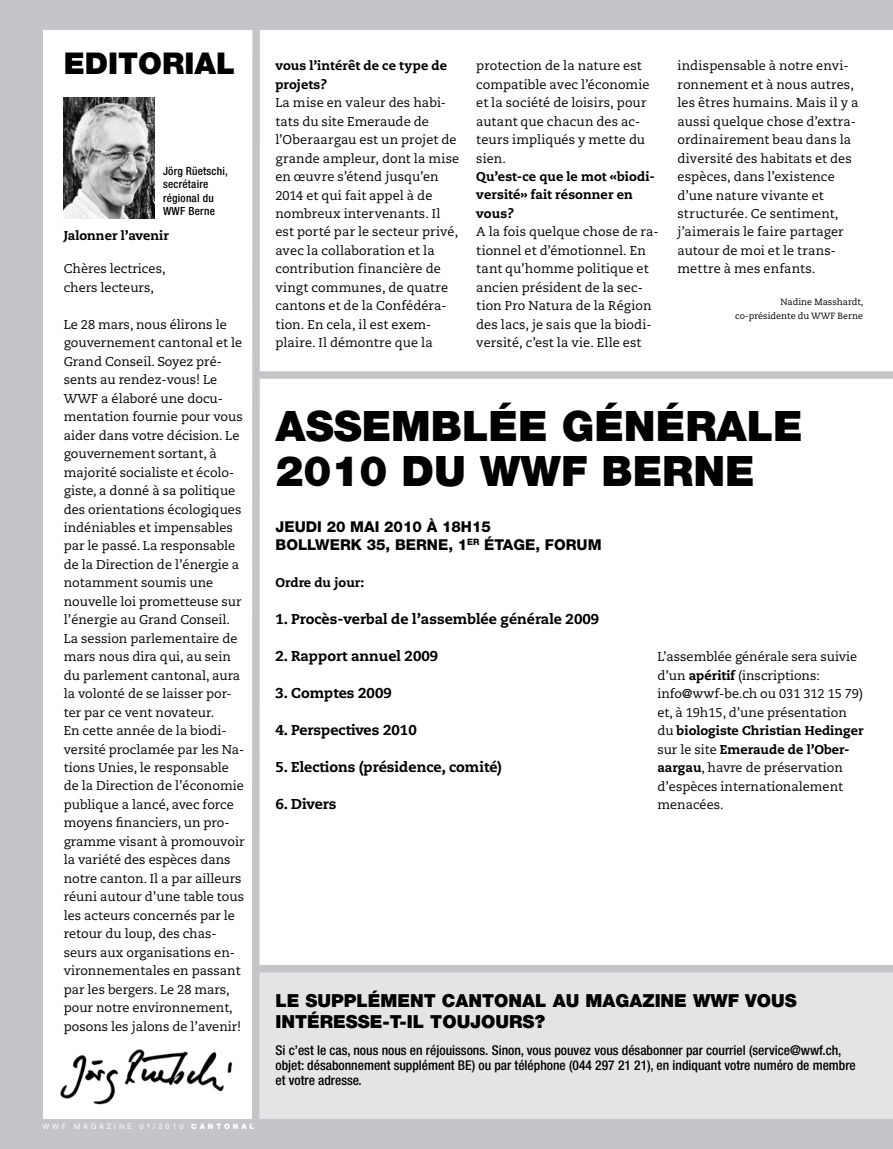
<style>
.page{position:relative;width:893px;height:1149px;background:#fff}
.page>*{position:absolute;margin:0;border:0;box-sizing:border-box;transform-origin:0 0}
.t1{font:900 42px/45px "Helvetica Neue";color:#000}
.t2{font:900 30px "Helvetica Neue";color:#000}
.t3{font:900 18px "Helvetica Neue";color:#000}
.t4{font:800 15px/18px "Helvetica Neue";color:#000}
.t5{font:800 14.25px "Caecilia";color:#000}
.t6{font:500 condensed 13.5px/15px "Helvetica Neue";color:#000}
.t7{font:12.75px/18.5px "Caecilia";color:#000}
.t8{font:800 12.75px/18.5px "Caecilia";color:#000}
.t9{font:500 condensed 11.25px/13.5px "Helvetica Neue";letter-spacing:.02em;color:#000}
.t10{font:9px/13.5px "Caecilia";color:#000;text-align:right}
.t11{font:7.5px "Helvetica Neue";letter-spacing:.37em;color:#fff}
.t12{font:900 7.5px "Helvetica Neue";letter-spacing:.37em;color:#fff}
.s1{font-weight:900}
.s2{font-weight:800}
</style>
<div class="page">
<div style="left:257px;top:968px;width:636px;height:150px;background:#e3e4e6"></div>
<div style="left:0;top:0;width:43px;height:1148px;background:#c3c5c8"></div>
<div style="left:0;top:0;width:893px;height:30px;background:#c3c5c8"></div>
<div style="left:0;top:1118px;width:893px;height:30px;background:#c3c5c8"></div>
<img style="left:64px;top:97px;width:90px;height:121px">
<img style="left:60px;top:1049px;width:173px;height:56px">
<div style="left:257px;top:371px;width:636px;height:7px;background:#c3c5c8"></div>
<div style="left:252px;top:25px;width:8px;height:1098px;background:#c3c5c8"></div>
<div style="left:257px;top:964px;width:636px;height:8px;background:#c3c5c8"></div>
<h2 class="t2" style="left:64px;top:45px;width:95px">EDITORIAL</h2>
<p class="t9" style="left:163px;top:164px;width:66px">Jörg Rüetschi, secrétaire régional du<br>WWF Berne</p>
<p class="t8" style="left:64px;top:227px;width:106px">Jalonner l’avenir</p>
<p class="t7" style="left:64px;top:260px;width:103px">Chères lectrices, chers lecteurs,</p>
<p class="t7" style="left:64px;top:315px;width:182px">Le 28 mars, nous élirons le gouvernement cantonal et le<br>Grand Conseil. Soyez pré&shy;sents au rendez-vous! Le<br>WWF a élaboré une docu&shy;mentation fournie pour vous aider dans votre décision. Le gouvernement sortant, à majorité socialiste et écolo&shy;giste, a donné à sa politique des orientations écologiques indéniables et impensables par le passé. La responsable de la Direction de l’énergie a notamment soumis une nouvelle loi prometteuse sur l’énergie au Grand Conseil.<br>La session parlementaire de mars nous dira qui, au sein du parlement cantonal, aura la volonté de se laisser por&shy;ter par ce vent novateur.<br>En cette année de la biodi&shy;versité proclamée par les Na&shy;tions Unies, le responsable de la Direction de l’économie publique a lancé, avec force moyens financiers, un pro&shy;gramme visant à promouvoir la variété des espèces dans notre canton. Il a par ailleurs réuni autour d’une table tous les acteurs concernés par le retour du loup, des chas&shy;seurs aux organisations en&shy;vironnementales en passant par les bergers. Le 28 mars, pour notre environnement, posons les jalons de l’avenir!</p>
<p class="t12" style="left:30px;top:1121px;width:62px">REGIONAL</p>
<p class="t11" style="left:101px;top:1121px;width:83px">WWF MAGAZIN</p>
<p class="t11" style="left:43px;top:1121px;width:213px">WWF MAGAZINE 01/2010 <span class="s1">CANTONAL</span></p>
<p class="t8" style="left:275px;top:57px;width:173px">vous l’intérêt de ce type de projets?</p>
<p class="t7" style="left:275px;top:94px;width:185px">La mise en valeur des habi&shy;tats du site Emeraude de l’Oberaargau est un projet de grande ampleur, dont la mise en œuvre s’étend jusqu’en<br>2014 et qui fait appel à de nombreux intervenants. Il est porté par le secteur privé, avec la collaboration et la contribution financière de vingt communes, de quatre cantons et de la Confédéra&shy;tion. En cela, il est exem&shy;plaire. Il démontre que la</p>
<p class="t7" style="left:476px;top:57px;width:175px">protection de la nature est compatible avec l’économie et la société de loisirs, pour autant que chacun des ac&shy;teurs impliqués y mette du sien.</p>
<p class="t8" style="left:476px;top:167px;width:180px">Qu’est-ce que le mot «biodi&shy;versité» fait résonner en vous?</p>
<p class="t7" style="left:476px;top:223px;width:184px">A la fois quelque chose de ra&shy;tionnel et d’émotionnel. En tant qu’homme politique et ancien président de la sec&shy;tion Pro Natura de la Région des lacs, je sais que la biodi&shy;versité, c’est la vie. Elle est</p>
<p class="t7" style="left:677px;top:57px;width:182px">indispensable à notre envi&shy;ronnement et à nous autres, les êtres humains. Mais il y a aussi quelque chose d’extra&shy;ordinairement beau dans la diversité des habitats et des espèces, dans l’existence d’une nature vivante et structurée. Ce sentiment, j’aimerais le faire partager autour de moi et le trans&shy;mettre à mes enfants.</p>
<p class="t10" style="left:735px;top:295px;width:130px">Nadine Masshardt, co-présidente du WWF Berne</p>
<h1 class="t1" style="left:275px;top:403px;width:440px">ASSEMBLÉE GÉNÉRALE<br>2010 DU WWF BERNE</h1>
<p class="t4" style="left:276px;top:517px;width:327px">JEUDI 20 MAI 2010 À 18H15<br>BOLLWERK 35, BERNE, 1<sup>ER</sup> ÉTAGE, FORUM</p>
<p class="t8" style="left:276px;top:573px;width:90px">Ordre du jour:</p>
<p class="t5" style="left:276px;top:610px;width:325px">1. Procès-verbal de l’assemblée générale 2009</p>
<p class="t5" style="left:276px;top:647px;width:164px">2. Rapport annuel 2009</p>
<p class="t5" style="left:276px;top:684px;width:118px">3. Comptes 2009</p>
<p class="t5" style="left:276px;top:721px;width:143px">4. Perspectives 2010</p>
<p class="t5" style="left:276px;top:758px;width:228px">5. Elections (présidence, comité)</p>
<p class="t5" style="left:276px;top:795px;width:63px">6. Divers</p>
<p class="t7" style="left:657px;top:647px;width:208px">L’assemblée générale sera suivie d’un <span class="s2">apéritif</span> (inscriptions: info@wwf-be.ch ou 031 312 15 79) et, à 19h15, d’une présentation du <span class="s2">biologiste Christian Hedinger </span>sur le site <span class="s2">Emeraude de l’Ober&shy;aargau</span>, havre de préservation d’espèces internationalement menacées.</p>
<h3 class="t3" style="left:276px;top:989px;width:233px">LE SUPPLÉMENT CANTONAL</h3>
<h3 class="t3" style="left:553px;top:989px;width:65px">AU MAGA</h3>
<h3 class="t3" style="left:642px;top:989px;width:24px">ZINE</h3>
<h3 class="t3" style="left:693px;top:989px;width:105px">WWF VOUS</h3>
<h3 class="t3" style="left:276px;top:1010px;width:271px">INTÉRESSE-T-IL TOUJOURS?</h3>
<p class="t6" style="left:276px;top:1042px;width:582px">Si c’est le cas, nous nous en réjouissons. Sinon, vous pouvez vous désabonner par courriel (service@wwf.ch, objet: désabonnement supplément BE) ou par téléphone (044 297 21 21), en indiquant votre numéro de membre et votre adresse.</p>
</div>
